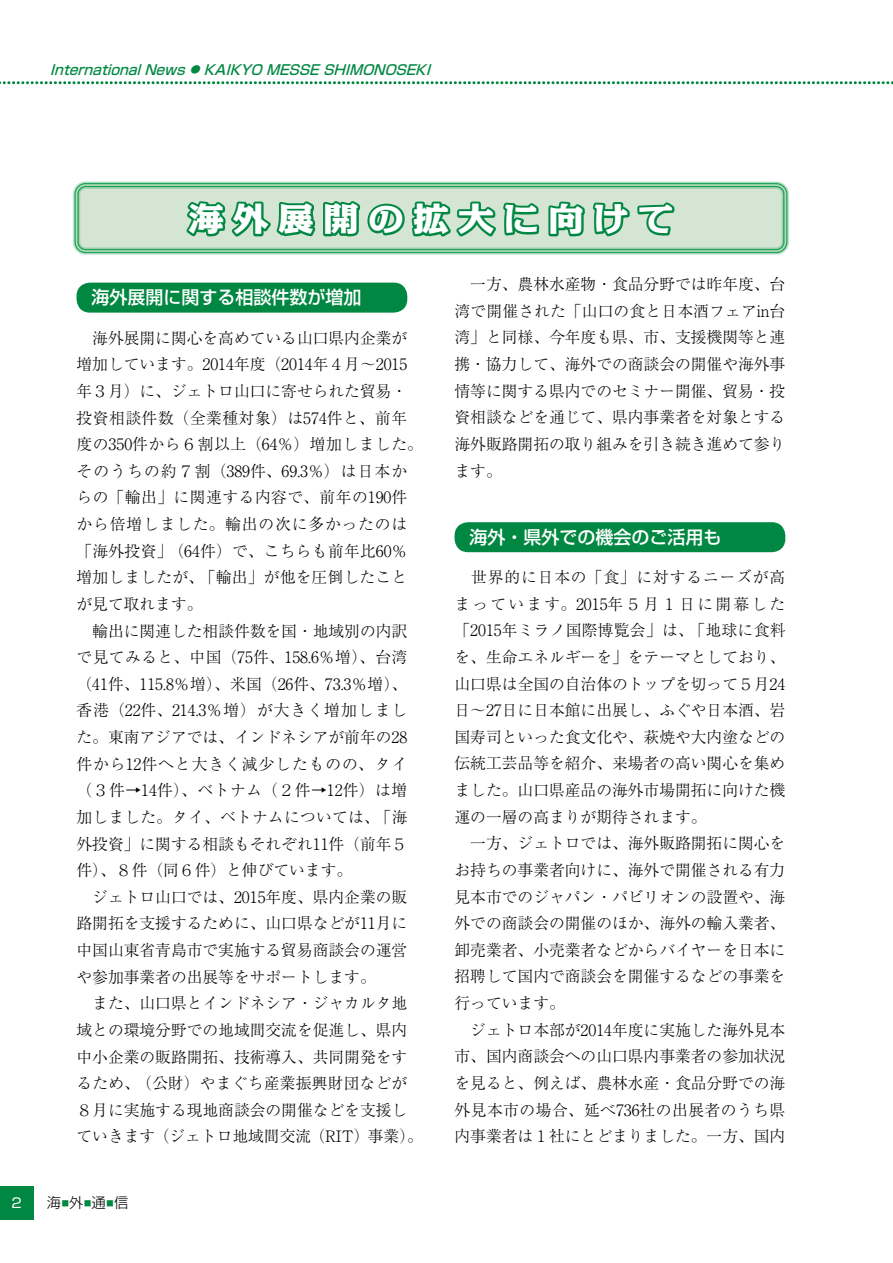
<style>
.page{position:relative;width:893px;height:1263px;background:#fff}
.page>*{position:absolute;margin:0;border:0;box-sizing:border-box;transform-origin:0 0}
.t1{font:800 32.4px "Kakumin Pro";letter-spacing:.25em;color:#fff;scale:1.11 1}
.t2{font:500 18px "Shin Go Pr 6 N";color:#fff}
.t3{font:300 15.75px/26.5px "Ryumin Pr 6 N";color:#000}
.t4{font:300 14.25px "Shin Go Pr 6 N";color:#000}
.t5{font:italic 500 13.65px "Shin Go Pr 6 N";color:#008842}
.t6{font:13.5px "Shin Go Pr 6 N";color:#fff}
.s1{font-size:9.6px}
</style>
<div class="page">
<svg style="left:0;top:81px;width:893px;height:3px"></svg>
<div style="left:0;top:1186px;width:33px;height:33px;background:#008842"></div>
<div style="left:77px;top:185px;width:708px;height:66px;background:#d5e5d4;border-radius:9px"></div>
<div style="left:73px;top:181px;width:716px;height:74px;border:8px solid #008842;border-radius:9px"></div>
<div style="left:74px;top:182px;width:714px;height:72px;border:6px solid #7ec195;border-radius:9px"></div>
<div style="left:74px;top:183px;width:714px;height:70px;border:5px solid #52b16e;border-radius:9px"></div>
<div style="left:75px;top:183px;width:712px;height:70px;border:4px solid #009742;border-radius:9px"></div>
<div style="left:75px;top:184px;width:712px;height:69px;border:3px solid #1aad64;border-radius:9px"></div>
<div style="left:76px;top:184px;width:710px;height:68px;border:2px solid #83c690;border-radius:9px"></div>
<div style="left:76px;top:185px;width:710px;height:66px;border:1px solid #bfe0c2;border-radius:9px"></div>
<svg style="left:182px;top:201px;width:495px;height:54px"></svg>
<div style="left:77px;top:283px;width:330px;height:30px;background:#008842;border-radius:14px"></div>
<div style="left:455px;top:522px;width:330px;height:30px;background:#008842;border-radius:14px"></div>
<p class="t5" style="left:50px;top:59px;width:387px">InternationalNews<span class="s1">●</span> KAIKYO MESSESHIMONOSEKI</p>
<h1 class="t1" style="left:188px;top:193px;width:439px">海外展開の拡大に向けて</h1>
<p class="t2" style="left:92px;top:283px;width:272px">海外展開に関する相談件数が増加</p>
<p class="t3" style="left:77px;top:324px;width:348px">　海外展開に関心を高めている山口県内企業が増加しています。2014年度（2014年４月～2015年３月）に、ジェトロ山口に寄せられた貿易・投資相談件数（全業種対象）は574件と、前年度の350件から６割以上（64％）増加しました。そのうちの約７割（389件、69.3％）は日本からの「輸出」に関連する内容で、前年の190件から倍増しました。輸出の次に多かったのは「海外投資」（64件）で、こちらも前年比60％増加しましたが、「輸出」が他を圧倒したことが見て取れます。<br>　輸出に関連した相談件数を国・地域別の内訳で見てみると、中国（75件、158.6％増）、台湾（41件、115.8％増）、米国（26件、73.3％増）、香港（22件、214.3％増）が大きく増加しました。東南アジアでは、インドネシアが前年の28件から12件へと大きく減少したものの、タイ（３件→14件）、ベトナム（２件→12件）は増加しました。タイ、ベトナムについては、「海外投資」に関する相談もそれぞれ11件（前年５件）、８件（同６件）と伸びています。<br>　ジェトロ山口では、2015年度、県内企業の販路開拓を支援するために、山口県などが11月に中国山東省青島市で実施する貿易商談会の運営や参加事業者の出展等をサポートします。<br>　また、山口県とインドネシア・ジャカルタ地域との環境分野での地域間交流を促進し、県内中小企業の販路開拓、技術導入、共同開発をするため、（公財）やまぐち産業振興財団などが<br>８月に実施する現地商談会の開催などを支援していきます（ジェトロ地域間交流（RIT）事業）。</p>
<p class="t6" style="left:11px;top:1192px;width:12px">2</p>
<p class="t4" style="left:47px;top:1191px;width:83px">海<sup>■</sup>外<sup>■</sup>通<sup>■</sup>信</p>
<p class="t3" style="left:455px;top:270px;width:332px;text-align:justify">　一方、農林水産物・食品分野では昨年度、台湾で開催された「山口の食と日本酒フェアin台湾」と同様、今年度も県、市、支援機関等と連携・協力して、海外での商談会の開催や海外事情等に関する県内でのセミナー開催、貿易・投資相談などを通じて、県内事業者を対象とする海外販路開拓の取り組みを引き続き進めて参ります。</p>
<p class="t2" style="left:470px;top:522px;width:253px">海外・県外での機会のご活用も</p>
<p class="t3" style="left:455px;top:563px;width:332px">　世界的に日本の「食」に対するニーズが高まっています。2015年５月１日に開幕した「2015年ミラノ国際博覧会」は、「地球に食料を、生命エネルギーを」をテーマとしており、山口県は全国の自治体のトップを切って５月24日～27日に日本館に出展し、ふぐや日本酒、岩国寿司といった食文化や、萩焼や大内塗などの伝統工芸品等を紹介、来場者の高い関心を集めました。山口県産品の海外市場開拓に向けた機運の一層の高まりが期待されます。<br>　一方、ジェトロでは、海外販路開拓に関心をお持ちの事業者向けに、海外で開催される有力見本市でのジャパン・パビリオンの設置や、海外での商談会の開催のほか、海外の輸入業者、卸売業者、小売業者などからバイヤーを日本に招聘して国内で商談会を開催するなどの事業を行っています。<br>　ジェトロ本部が2014年度に実施した海外見本市、国内商談会への山口県内事業者の参加状況を見ると、例えば、農林水産・食品分野での海外見本市の場合、延べ736社の出展者のうち県内事業者は１社にとどまりました。一方、国内</p>
</div>
